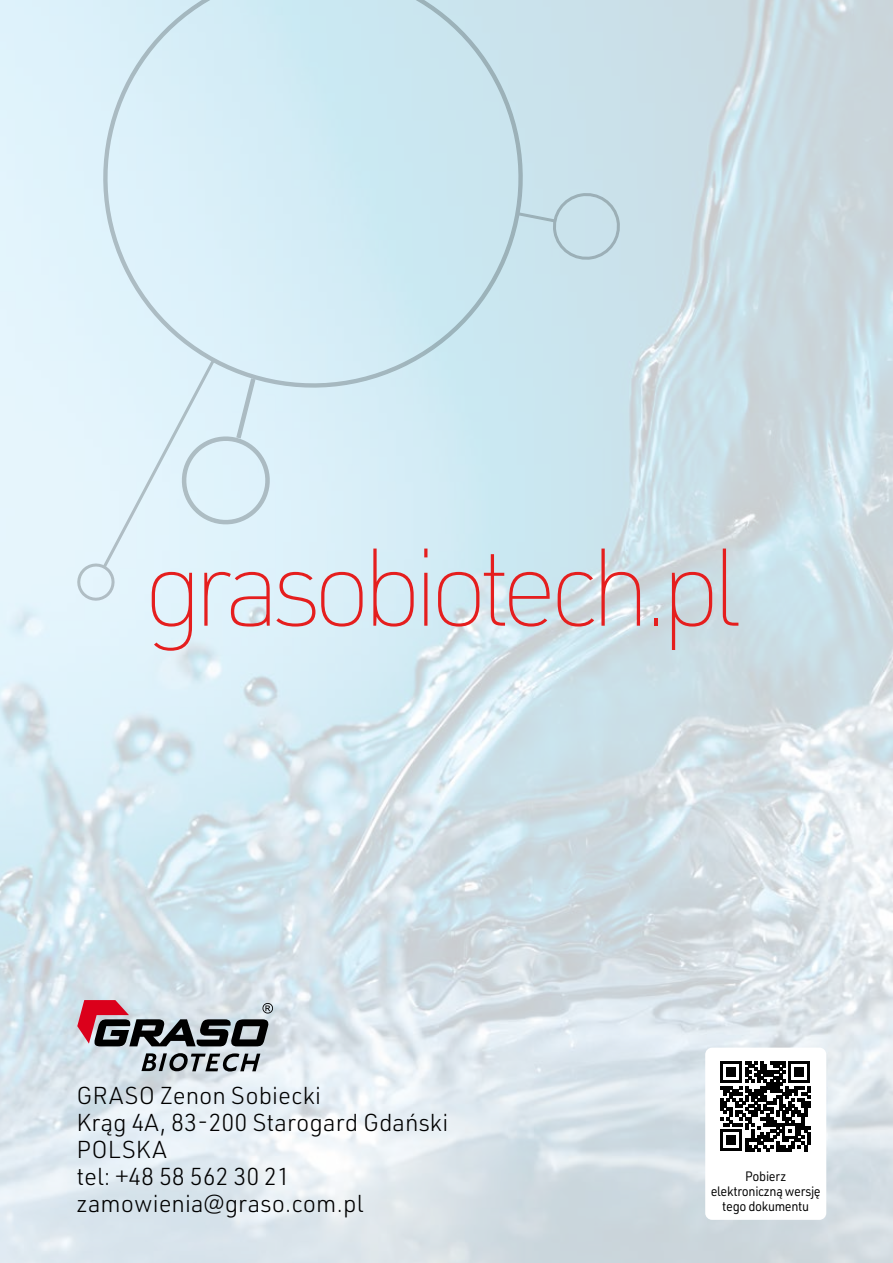
<style>
.page{position:relative;width:893px;height:1263px;background:#fff}
.page>*{position:absolute;margin:0;border:0;box-sizing:border-box;transform-origin:0 0}
.t1{font:100 108px "URWDIN";letter-spacing:-.09em;color:#e51e1e}
.t2{font:300 24px/27px "URWDIN";color:#000}
.t3{font:13.35px/14.5px "URWDIN";letter-spacing:-.025em;color:#000;text-align:center;scale:.94 1}
</style>
<div class="page">
<img style="left:0;top:0;width:893px;height:1263px">
<svg style="left:141px;top:1053px;width:119px;height:18px;background:#81878a"></svg>
<svg style="left:77px;top:1000px;width:196px;height:46px;background:#908086"></svg>
<svg style="left:74px;top:192px;width:547px;height:412px;background:#d1e8f1"></svg>
<svg style="left:100px;top:210px;width:458px;height:360px;background:#d6edf6"></svg>
<svg style="left:76px;top:0;width:473px;height:414px;background:#d1eaf3"></svg>
<div style="left:705px;top:1048px;width:121px;height:172px;background:#fff;border-radius:7px"></div>
<svg style="left:720px;top:1061px;width:90px;height:90px"></svg>
<h1 class="t1" style="left:142px;top:518px;width:600px">grasobiotech.pl</h1>
<p class="t2" style="left:77px;top:1081px;width:373px">GRASO Zenon Sobiecki<br>Krąg 4A, 83-200 Starogard Gdański<br>POLSKA<br>tel: +48 58 562 30 21 zamowienia@graso.com.pl</p>
<p class="t3" style="left:711px;top:1169px;width:118px">Pobierz elektroniczną wersję tego dokumentu</p>
</div>
